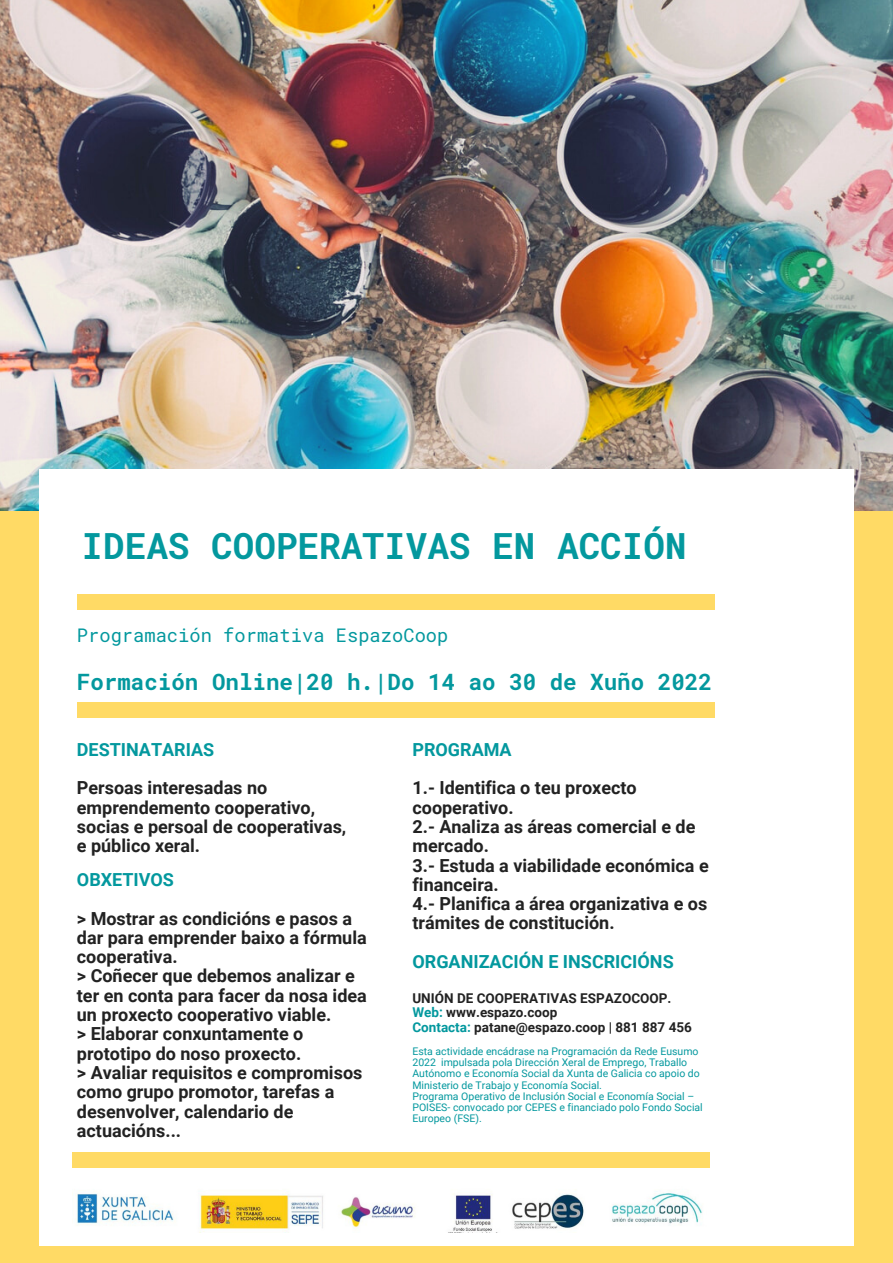
<style>
.page{position:relative;width:893px;height:1263px;background:#ffda65}
.page>*{position:absolute;margin:0;border:0;box-sizing:border-box;transform-origin:0 0}
.t1{font:700 36px "Roboto Mono";color:#03989e}
.t2{font:700 22.5px "Roboto Mono";color:#03989e}
.t3{font:18.75px "Roboto Mono";color:#03989e}
.t4{font:700 18px/19.3px "Roboto";color:#222}
.t5{font:700 18px "Roboto";color:#03989e}
.t6{font:700 13.5px "Roboto";color:#222}
.t7{font:10.5px/11.2px "Roboto";color:#03989e}
.s1{color:#03989e}
</style>
<div class="page">
<img style="left:0;top:0;width:893px;height:510px">
<div style="left:40px;top:469px;width:813px;height:777px;background:#fff"></div>
<div style="left:77px;top:594px;width:637px;height:16px;background:#ffda65"></div>
<div style="left:72px;top:1151px;width:637px;height:16px;background:#ffda65"></div>
<div style="left:77px;top:702px;width:637px;height:16px;background:#ffda65"></div>
<img style="left:76px;top:1191px;width:626px;height:41px">
<p class="t1" style="left:81px;top:521px;width:607px">IDEAS COOPERATIVAS EN ACCIÓN</p>
<p class="t3" style="left:77px;top:623px;width:373px">Programación formativa EspazoCoop</p>
<p class="t2" style="left:77px;top:666px;width:636px">Formación Online|20 h.|Do 14 ao 30 de Xuño 2022</p>
<p class="t5" style="left:77px;top:739px;width:139px">DESTINATARIAS</p>
<p class="t4" style="left:77px;top:778px;width:271px">Persoas interesadas no emprendemento cooperativo, socias e persoal de cooperativas,</p>
<p class="t4" style="left:77px;top:836px;width:125px">e público xeral.</p>
<p class="t5" style="left:77px;top:869px;width:99px">OBXETIVOS</p>
<p class="t4" style="left:77px;top:909px;width:291px">&gt; Mostrar as condicións e pasos a dar para emprender baixo a fórmula cooperativa.</p>
<p class="t4" style="left:77px;top:967px;width:291px">&gt; Coñecer que debemos analizar e ter en conta para facer da nosa idea un proxecto cooperativo viable.</p>
<p class="t4" style="left:77px;top:1024px;width:228px">&gt; Elaborar conxuntamente o prototipo do noso proxecto.</p>
<p class="t4" style="left:77px;top:1063px;width:287px">&gt; Avaliar requisitos e compromisos como grupo promotor, tarefas a desenvolver, calendario de actuacións...</p>
<p class="t5" style="left:412px;top:739px;width:101px">PROGRAMA</p>
<p class="t4" style="left:412px;top:778px;width:226px">1.- Identifica o teu proxecto cooperativo.</p>
<p class="t4" style="left:412px;top:817px;width:284px">2.- Analiza as áreas comercial e de mercado.</p>
<p class="t4" style="left:412px;top:856px;width:298px">3.- Estuda a viabilidade económica e financeira.</p>
<p class="t4" style="left:412px;top:894px;width:296px">4.- Planifica a área organizativa e os trámites de constitución.</p>
<p class="t5" style="left:412px;top:951px;width:263px">ORGANIZACIÓN E INSCRICIÓNS</p>
<p class="t6" style="left:412px;top:990px;width:260px">UNIÓN DE COOPERATIVAS ESPAZOCOOP.</p>
<p class="t6" style="left:412px;top:1005px;width:146px"><span class="s1">Web:</span> www.espazo.coop</p>
<p class="t6" style="left:412px;top:1019px;width:281px"><span class="s1">Contacta:</span> patane@espazo.coop | 881 887 456</p>
<p class="t7" style="left:412px;top:1045px;width:288px">Esta actividade encádrase na Programación da Rede Eusumo</p>
<p class="t7" style="left:412px;top:1057px;width:289px">2022 impulsada pola Dirección Xeral de Emprego, Traballo<br>Autónomo e Economía Social da Xunta de Galicia co apoio do<br>Ministerio de Trabajo y Economía Social.</p>
<p class="t7" style="left:412px;top:1091px;width:292px">Programa Operativo de Inclusión Social e Economía Social –<br>POISES- convocado por CEPES e financiado polo Fondo Social<br>Europeo (FSE).</p>
</div>
